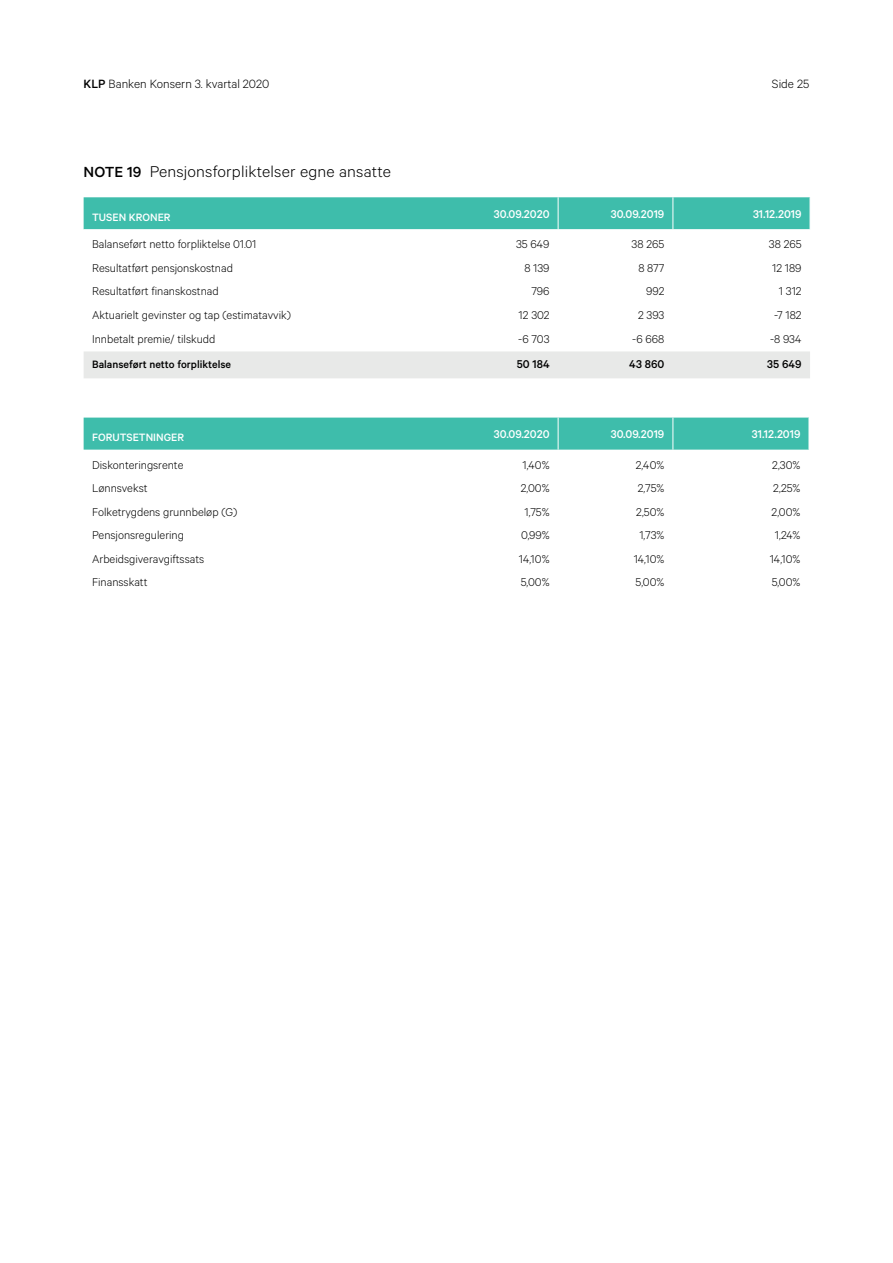
<style>
.page{position:relative;width:893px;height:1263px;background:#fff}
.page>*{position:absolute;margin:0;border:0;box-sizing:border-box;transform-origin:0 0}
.t1{font:300 17.55px "Calibre";letter-spacing:.01em;color:#000;scale:1.04 1}
.t2{font:300 13.5px "Calibre";color:#000}
.t3{font:300 12.75px "Calibre";color:#000}
.t4{font:500 12.75px "Calibre";color:#fff}
.t5{font:500 12.75px "Calibre";color:#000}
.t6{font:500 12px "Calibre";color:#000}
.t7{font:500 12px "Calibre";color:#fff}
.s1{font-weight:500}
.s2{font-weight:500;font-size:16.5px}
</style>
<div class="page">
<div style="left:84px;top:197px;width:726px;height:33px;background:#3ebdab"></div>
<div style="left:84px;top:351px;width:726px;height:27px;background:#e8e9e8"></div>
<hr style="left:673px;top:197px;width:1px;height:32px;background:#fff">
<hr style="left:558px;top:197px;width:1px;height:32px;background:#fff">
<div style="left:84px;top:417px;width:725px;height:33px;background:#3ebdab"></div>
<hr style="left:673px;top:418px;width:1px;height:32px;background:#fff">
<hr style="left:558px;top:418px;width:1px;height:32px;background:#fff">
<p class="t2" style="left:84px;top:76px;width:187px"><span class="s1">KLP</span> Banken Konsern 3. kvartal 2020</p>
<p class="t2" style="left:772px;top:76px;width:39px">Side 25</p>
<h1 class="t1" style="left:84px;top:162px;width:297px"><span class="s2">NOTE 19</span> Pensjonsforpliktelser egne ansatte</h1>
<p class="t7" style="left:92px;top:210px;width:80px">TUSEN KRONER</p>
<p class="t4" style="left:494px;top:207px;width:57px">30.09.2020</p>
<p class="t4" style="left:611px;top:207px;width:55px">30.09.2019</p>
<p class="t4" style="left:753px;top:207px;width:50px">31.12.2019</p>
<p class="t3" style="left:92px;top:237px;width:166px">Balanseført netto forpliktelse 01.01</p>
<p class="t3" style="left:516px;top:237px;width:35px">35 649</p>
<p class="t3" style="left:632px;top:237px;width:34px">38 265</p>
<p class="t3" style="left:769px;top:237px;width:34px">38 265</p>
<p class="t3" style="left:92px;top:261px;width:142px">Resultatført pensjonskostnad</p>
<p class="t3" style="left:524px;top:261px;width:27px">8 139</p>
<p class="t3" style="left:638px;top:261px;width:28px">8 877</p>
<p class="t3" style="left:772px;top:261px;width:31px">12 189</p>
<p class="t3" style="left:92px;top:284px;width:128px">Resultatført finanskostnad</p>
<p class="t3" style="left:531px;top:284px;width:20px">796</p>
<p class="t3" style="left:646px;top:284px;width:20px">992</p>
<p class="t3" style="left:779px;top:284px;width:24px">1 312</p>
<p class="t3" style="left:92px;top:308px;width:200px">Aktuarielt gevinster og tap (estimatavvik)</p>
<p class="t3" style="left:519px;top:308px;width:32px">12 302</p>
<p class="t3" style="left:638px;top:308px;width:28px">2 393</p>
<p class="t3" style="left:774px;top:308px;width:29px">-7 182</p>
<p class="t3" style="left:92px;top:331px;width:125px">Innbetalt premie/ tilskudd</p>
<p class="t3" style="left:518px;top:331px;width:33px">-6 703</p>
<p class="t3" style="left:632px;top:331px;width:34px">-6 668</p>
<p class="t3" style="left:770px;top:331px;width:33px">-8 934</p>
<p class="t6" style="left:92px;top:357px;width:141px">Balanseført netto forpliktelse</p>
<p class="t5" style="left:517px;top:356px;width:34px">50 184</p>
<p class="t5" style="left:629px;top:356px;width:37px">43 860</p>
<p class="t5" style="left:767px;top:356px;width:36px">35 649</p>
<p class="t7" style="left:92px;top:430px;width:93px">FORUTSETNINGER</p>
<p class="t4" style="left:494px;top:427px;width:57px">30.09.2020</p>
<p class="t4" style="left:611px;top:427px;width:55px">30.09.2019</p>
<p class="t4" style="left:752px;top:427px;width:50px">31.12.2019</p>
<p class="t3" style="left:92px;top:457px;width:93px">Diskonteringsrente</p>
<p class="t3" style="left:523px;top:457px;width:28px">1,40%</p>
<p class="t3" style="left:636px;top:457px;width:30px">2,40%</p>
<p class="t3" style="left:772px;top:457px;width:30px">2,30%</p>
<p class="t3" style="left:92px;top:481px;width:57px">Lønnsvekst</p>
<p class="t3" style="left:521px;top:481px;width:30px">2,00%</p>
<p class="t3" style="left:638px;top:481px;width:28px">2,75%</p>
<p class="t3" style="left:773px;top:481px;width:29px">2,25%</p>
<p class="t3" style="left:92px;top:504px;width:147px">Folketrygdens grunnbeløp (G)</p>
<p class="t3" style="left:525px;top:504px;width:27px">1,75%</p>
<p class="t3" style="left:636px;top:504px;width:30px">2,50%</p>
<p class="t3" style="left:771px;top:504px;width:30px">2,00%</p>
<p class="t3" style="left:92px;top:528px;width:93px">Pensjonsregulering</p>
<p class="t3" style="left:521px;top:528px;width:30px">0,99%</p>
<p class="t3" style="left:639px;top:528px;width:26px">1,73%</p>
<p class="t3" style="left:775px;top:528px;width:27px">1,24%</p>
<p class="t3" style="left:92px;top:551px;width:114px">Arbeidsgiveravgiftssats</p>
<p class="t3" style="left:519px;top:551px;width:32px">14,10%</p>
<p class="t3" style="left:634px;top:551px;width:32px">14,10%</p>
<p class="t3" style="left:770px;top:551px;width:32px">14,10%</p>
<p class="t3" style="left:92px;top:575px;width:57px">Finansskatt</p>
<p class="t3" style="left:521px;top:575px;width:30px">5,00%</p>
<p class="t3" style="left:636px;top:575px;width:30px">5,00%</p>
<p class="t3" style="left:772px;top:575px;width:30px">5,00%</p>
</div>
